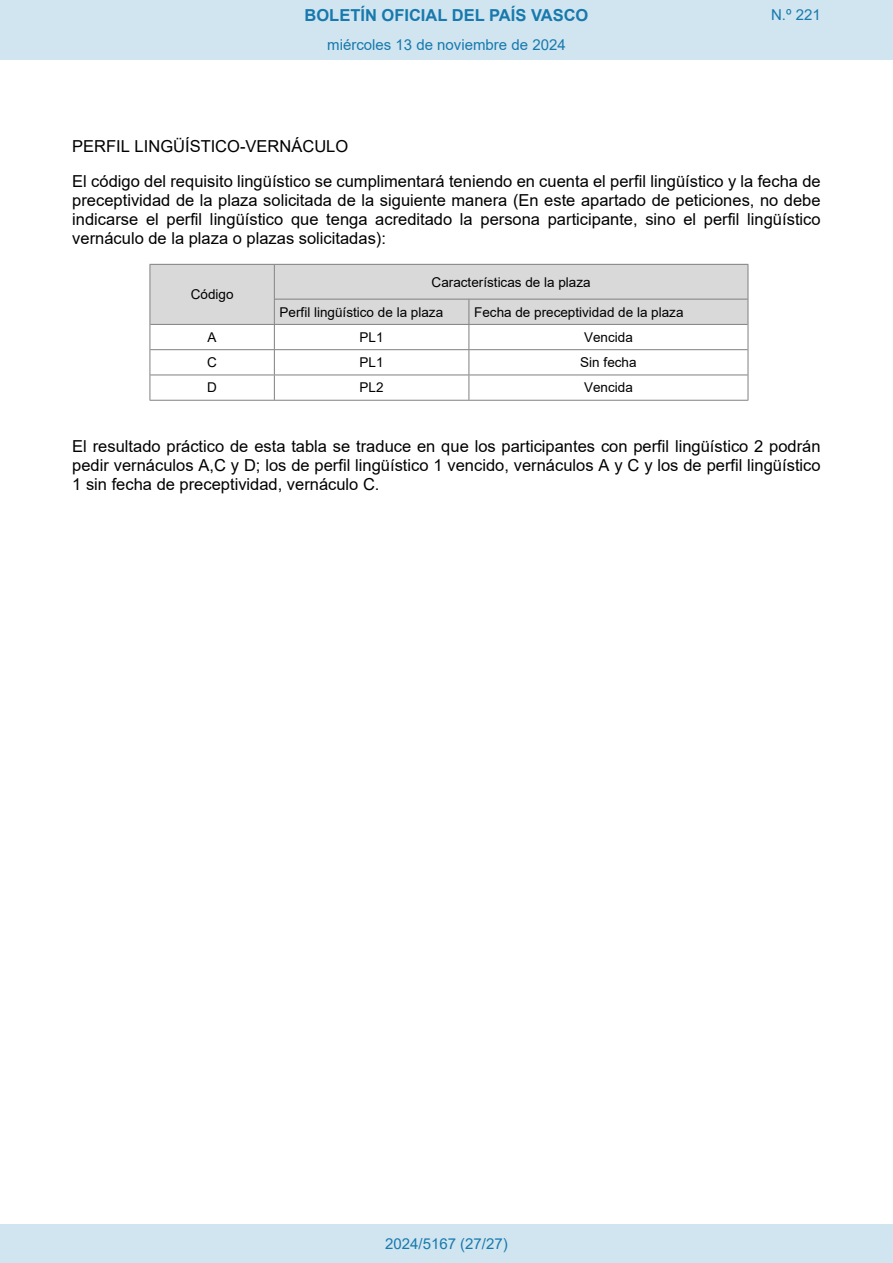
<style>
.page{position:relative;width:893px;height:1263px;background:#fff}
.page>*{position:absolute;margin:0;border:0;box-sizing:border-box;transform-origin:0 0}
.t1{font:16.5px/18.9px "Arial";color:#000;text-align:justify}
.t2{font:700 16.5px "Arial";color:#1879ad}
.Paginacion_Centro{font:15px "Arial";color:#1879ad}
.t3{font:13.5px "Arial";color:#000}
</style>
<div class="page">
<div style="left:275px;top:265px;width:473px;height:34px;background:#d9d9d9"></div>
<div style="left:150px;top:265px;width:124px;height:59px;background:#d9d9d9"></div>
<div style="left:275px;top:299px;width:194px;height:25px;background:#d9d9d9"></div>
<div style="left:469px;top:299px;width:279px;height:25px;background:#d9d9d9"></div>
<hr style="left:150px;top:265px;width:1px;height:135px;background:#808080">
<hr style="left:274px;top:265px;width:1px;height:59px;background:#808080">
<svg style="left:274px;top:325px;width:1px;height:75px"></svg>
<hr style="left:748px;top:265px;width:1px;height:135px;background:#808080">
<svg style="left:469px;top:300px;width:1px;height:100px"></svg>
<hr style="left:150px;top:264px;width:598px;height:1px;background:#808080">
<hr style="left:275px;top:299px;width:473px;height:1px;background:#808080">
<hr style="left:150px;top:324px;width:598px;height:1px;background:#808080">
<hr style="left:150px;top:349px;width:598px;height:1px;background:#808080">
<hr style="left:150px;top:375px;width:598px;height:1px;background:#808080">
<hr style="left:150px;top:400px;width:598px;height:1px;background:#808080">
<div style="left:0;top:0;width:893px;height:60px;background:#d0e5f0"></div>
<div style="left:0;top:1225px;width:893px;height:38px;background:#d0e5f0"></div>
<p class="t2" style="left:305px;top:3px;width:285px">BOLETÍN OFICIAL DEL PAÍS VASCO</p>
<p class="Paginacion_Centro" style="left:771px;top:5px;width:51px">N.º 221</p>
<p class="Paginacion_Centro" style="left:327px;top:35px;width:240px">miércoles 13 de noviembre de 2024</p>
<p class="t1" style="left:72px;top:128px;width:750px;line-height:35.4px">PERFIL LINGÜÍSTICO-VERNÁCULO<br>El código del requisito lingüístico se cumplimentará teniendo en cuenta el perfil lingüístico y la fecha de</p>
<p class="t1" style="left:72px;top:191px;width:750px">preceptividad de la plaza solicitada de la siguiente manera (En este apartado de peticiones, no debe indicarse el perfil lingüístico que tenga acreditado la persona participante, sino el perfil lingüístico vernáculo de la plaza o plazas solicitadas):</p>
<p class="t3" style="left:432px;top:273px;width:161px">Características de la plaza</p>
<p class="t3" style="left:191px;top:285px;width:44px">Código</p>
<p class="t3" style="left:280px;top:303px;width:165px">Perfil lingüístico de la plaza</p>
<p class="t3" style="left:474px;top:303px;width:211px">Fecha de preceptividad de la plaza</p>
<p class="t3" style="left:208px;top:328px;width:11px">A</p>
<p class="t3" style="left:360px;top:328px;width:26px">PL1</p>
<p class="t3" style="left:584px;top:328px;width:50px">Vencida</p>
<p class="t3" style="left:207px;top:353px;width:11px">C</p>
<p class="t3" style="left:360px;top:353px;width:26px">PL1</p>
<p class="t3" style="left:580px;top:353px;width:58px">Sin fecha</p>
<p class="t3" style="left:207px;top:378px;width:11px">D</p>
<p class="t3" style="left:360px;top:378px;width:26px">PL2</p>
<p class="t3" style="left:584px;top:378px;width:50px">Vencida</p>
<p class="t1" style="left:72px;top:436px;width:750px">El resultado práctico de esta tabla se traduce en que los participantes con perfil lingüístico 2 podrán pedir vernáculos A,C y D; los de perfil lingüístico 1 vencido, vernáculos A y C y los de perfil lingüístico 1 sin fecha de preceptividad, vernáculo C.</p>
<p class="Paginacion_Centro" style="left:385px;top:1234px;width:124px">2024/5167 (27/27)</p>
</div>
